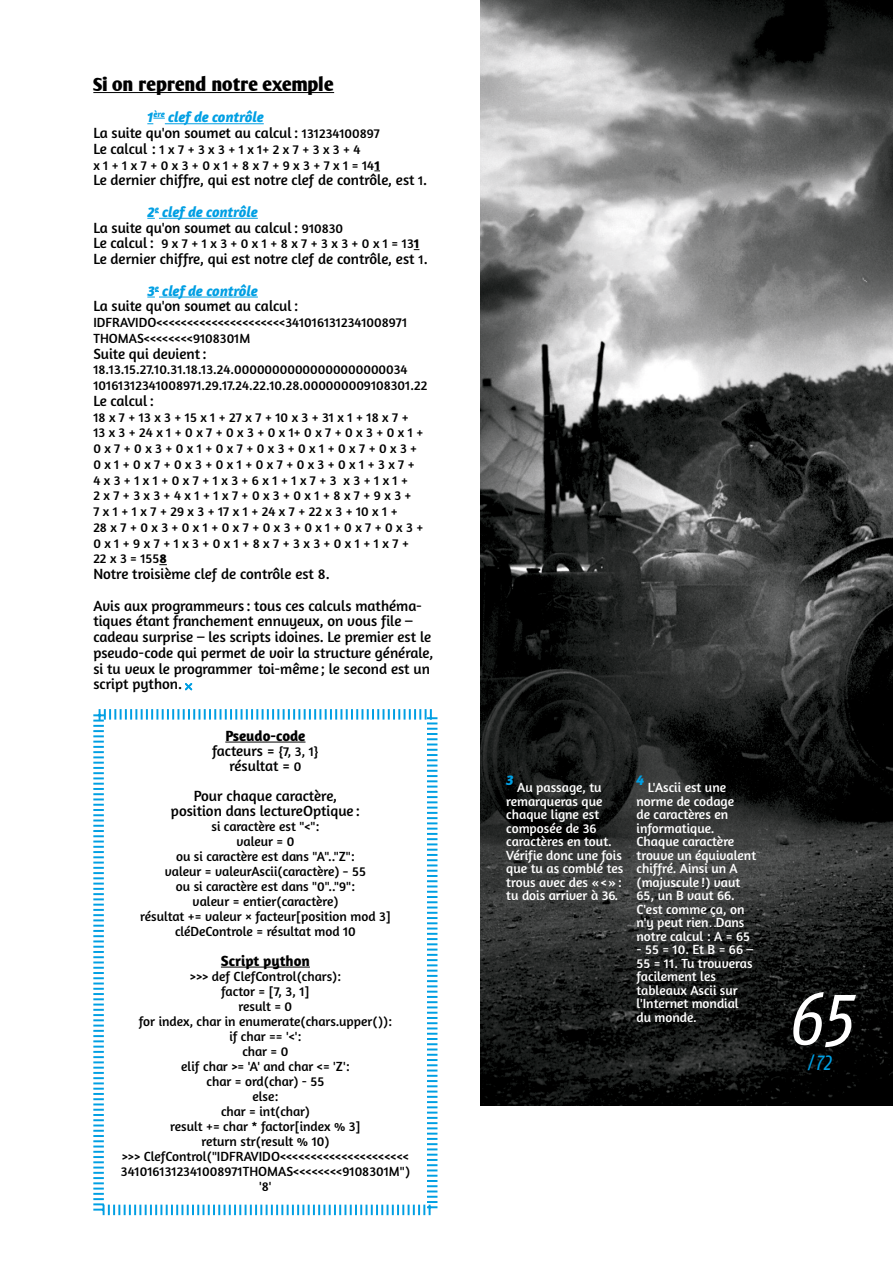
<style>
.page{position:relative;width:893px;height:1263px;background:#fff}
.page>*{position:absolute;margin:0;border:0;box-sizing:border-box;transform-origin:0 0}
.t1{font:italic 75px "Fago Co Lf";color:#fff}
.t2{font:italic 21.9px "Fago Co Lf";color:#009fe3}
.t3{font:700 18px "Arm Wrestler";letter-spacing:-.04em;color:#000}
.t4{font:15px/15.8px "Amaranth";color:#000}
.t5{font:700 15px "Amaranth";color:#000}
.t6{font:italic 700 15px "Amaranth";color:#009fe3}
.t7{font:13.5px/15px "Amaranth";color:#000}
.t8{font:13.5px/13.5px "Amaranth";color:#fff}
.s1{font-weight:700;font-style:italic;color:#009fe3}
.s2{font-size:13.5px}
.s3{font-size:15px}
.s4{font-weight:700}
.s5{font-style:italic}
</style>
<div class="page">
<svg style="left:93px;top:709px;width:345px;height:507px"></svg>
<img style="left:481px;top:0;width:412px;height:1106px">
<hr style="left:93px;top:92px;width:241px;height:1px;background:#000">
<svg style="left:147px;top:118px;width:18px;height:6px"></svg>
<hr style="left:165px;top:123px;width:99px;height:1px;background:#009fe3">
<svg style="left:147px;top:212px;width:12px;height:7px"></svg>
<hr style="left:159px;top:218px;width:99px;height:1px;background:#009fe3">
<svg style="left:147px;top:291px;width:12px;height:7px"></svg>
<hr style="left:159px;top:297px;width:99px;height:1px;background:#009fe3">
<hr style="left:225px;top:742px;width:80px;height:1px;background:#000">
<hr style="left:221px;top:967px;width:89px;height:1px;background:#000">
<svg style="left:185px;top:683px;width:7px;height:7px"></svg>
<h3 class="t3" style="left:93px;top:74px;width:242px">Si on reprend notre exemple</h3>
<p class="t4" style="left:93px;top:109px;width:288px;text-indent:54px"><span class="s1">1</span><sup>ère</sup> <span class="s1">clef de contrôle<br></span>La suite qu'on soumet au calcul: <span class="s2">131234100897</span></p>
<p class="t7" style="left:93px;top:141px;width:288px;line-height:15.8px"><span class="s3">Le calcul :</span> 1 x 7 + 3 x 3 + 1 x 1+ 2 x 7 + 3 x 3 + 4<br>x 1 + 1 x 7 + 0 x 3 + 0 x 1 + 8 x 7 + 9 x 3 + 7 x 1 = 14<span class="s4">1</span></p>
<p class="t4" style="left:147px;top:164px;width:281px;line-height:31.5px;text-indent:-54px">Le dernier chiffre, qui est notre clef de contrôle, est <span class="s2">1</span>.<br><span class="s1">2</span><sup>e</sup> <span class="s1">clef de contrôle</span></p>
<p class="t4" style="left:93px;top:219px;width:251px">La suite qu'on soumet au calcul: <span class="s2">910830</span></p>
<p class="t7" style="left:93px;top:236px;width:328px"><span class="s3">Le calcul:</span> 9 x 7 + 1 x 3 + 0 x 1 + 8 x 7 + 3 x 3 + 0 x 1 = 13<span class="s4">1</span></p>
<p class="t4" style="left:147px;top:243px;width:282px;line-height:31.5px;text-indent:-54px">Le dernier chiffre, qui est notre clef de contrôle, est <span class="s2">1</span>.<br><span class="s1">3</span><sup>e</sup> <span class="s1">clef de contrôle</span></p>
<p class="t4" style="left:93px;top:298px;width:206px">La suite qu'on soumet au calcul:</p>
<p class="t7" style="left:93px;top:314px;width:315px;line-height:15.8px">IDFRAVIDO&lt;&lt;&lt;&lt;&lt;&lt;&lt;&lt;&lt;&lt;&lt;&lt;&lt;&lt;&lt;&lt;&lt;&lt;&lt;&lt;&lt;3410161312341008971<br>THOMAS&lt;&lt;&lt;&lt;&lt;&lt;&lt;&lt;9108301M</p>
<p class="t4" style="left:93px;top:345px;width:115px">Suite qui devient:</p>
<p class="t7" style="left:93px;top:362px;width:335px;line-height:15.8px">18.13.15.27.10.31.18.13.24.00000000000000000000034<br>10161312341008971.29.17.24.22.10.28.000000009108301.22</p>
<p class="t4" style="left:93px;top:393px;width:62px">Le calcul:</p>
<p class="t7" style="left:93px;top:409px;width:331px;line-height:15.8px">18 x 7 + 13 x 3 + 15 x 1 + 27 x 7 + 10 x 3 + 31 x 1 + 18 x 7 + 13 x 3 + 24 x 1 + 0 x 7 + 0 x 3 + 0 x 1+ 0 x 7 + 0 x 3 + 0 x 1 + 0 x 7 + 0 x 3 + 0 x 1 + 0 x 7 + 0 x 3 + 0 x 1 + 0 x 7 + 0 x 3 + 0 x 1 + 0 x 7 + 0 x 3 + 0 x 1 + 0 x 7 + 0 x 3 + 0 x 1 + 3 x 7 + 4 x 3 + 1 x 1 + 0 x 7 + 1 x 3 + 6 x 1 + 1 x 7 + 3 x 3 + 1 x 1 +<br>2 x 7 + 3 x 3 + 4 x 1 + 1 x 7 + 0 x 3 + 0 x 1 + 8 x 7 + 9 x 3 +<br>7 x 1 + 1 x 7 + 29 x 3 + 17 x 1 + 24 x 7 + 22 x 3 + 10 x 1 +<br>28 x 7 + 0 x 3 + 0 x 1 + 0 x 7 + 0 x 3 + 0 x 1 + 0 x 7 + 0 x 3 + 0 x 1 + 9 x 7 + 1 x 3 + 0 x 1 + 8 x 7 + 3 x 3 + 0 x 1 + 1 x 7 + 22 x 3 = 155<span class="s4">8</span></p>
<p class="t4" style="left:93px;top:558px;width:330px;line-height:31.5px">Notre troisième clef de contrôle est 8.<br>Avis aux programmeurs : tous ces calculs mathéma-</p>
<p class="t4" style="left:93px;top:613px;width:341px">tiques étant franchement ennuyeux, on vous file – cadeau surprise – les scripts idoines. Le premier est le pseudo-code qui permet de voir la structure générale, si tu veux le programmer toi-même ; le second est un script python.</p>
<p class="t4" style="left:212px;top:728px;width:108px;line-height:15px;text-align:center"><span class="s4">Pseudo-code </span>facteurs = <span class="s2">{7, 3, 1} </span>résultat = <span class="s2">0</span></p>
<p class="t4" style="left:171px;top:788px;width:191px;line-height:15px;text-align:center">Pour chaque caractère, position dans lectureOptique :</p>
<p class="t7" style="left:140px;top:818px;width:252px;text-align:center">si caractère est "&lt;":<br>valeur = 0<br>ou si caractère est dans "A".."Z":<br>valeur = valeurAscii(caractère) − 55<br>ou si caractère est dans "0".."9":<br>valeur = entier(caractère)<br>résultat += valeur × facteur[position mod 3] cléDeControle = résultat mod 10</p>
<p class="t5" style="left:221px;top:951px;width:90px">Script python</p>
<p class="t7" style="left:121px;top:968px;width:291px;text-align:center">&gt;&gt;&gt; def ClefControl(chars):<br>factor = [7, 3, 1]<br>result = 0<br>for index, char in enumerate(chars.upper()):<br>if char == '&lt;':<br>char = 0<br>elif char &gt;= 'A' and char &lt;= 'Z':<br>char = ord(char) - 55<br>else:<br>char = int(char)<br>result += char * factor[index % 3]<br>return str(result % 10)<br>&gt;&gt;&gt; ClefControl("IDFRAVIDO&lt;&lt;&lt;&lt;&lt;&lt;&lt;&lt;&lt;&lt;&lt;&lt;&lt;&lt;&lt;&lt;&lt;&lt;&lt;&lt;&lt;<br>3410161312341008971THOMAS&lt;&lt;&lt;&lt;&lt;&lt;&lt;&lt;9108301M") '8'</p>
<p class="t6" style="left:506px;top:770px;width:9px">3</p>
<p class="t8" style="left:506px;top:780px;width:119px;text-indent:11px">Au passage, tu remarqueras que chaque ligne est composée de 36 caractères en tout.<br>Vérifie donc une fois que tu as comblé tes trous avec des «&lt;»: tu dois arriver à 36<span class="s5">.</span></p>
<p class="t6" style="left:637px;top:770px;width:9px">4</p>
<p class="t8" style="left:637px;top:780px;width:121px;text-indent:11px">L'Ascii est une norme de codage<br>de caractères en informatique.<br>Chaque caractère trouve un équivalent chiffré. Ainsi un A (majuscule !) vaut<br>65, un B vaut 66.<br>C'est comme ça, on n'y peut rien… Dans notre calcul : A = 65</p>
<p class="t8" style="left:637px;top:942px;width:118px">- 55 = 10. Et B = 66 –<br>55 = 11. Tu trouveras facilement les tableaux Ascii sur l'Internet mondial du monde.</p>
<h1 class="t1" style="left:787px;top:975px;width:66px">65</h1>
<h2 class="t2" style="left:807px;top:1049px;width:25px">/72</h2>
</div>
